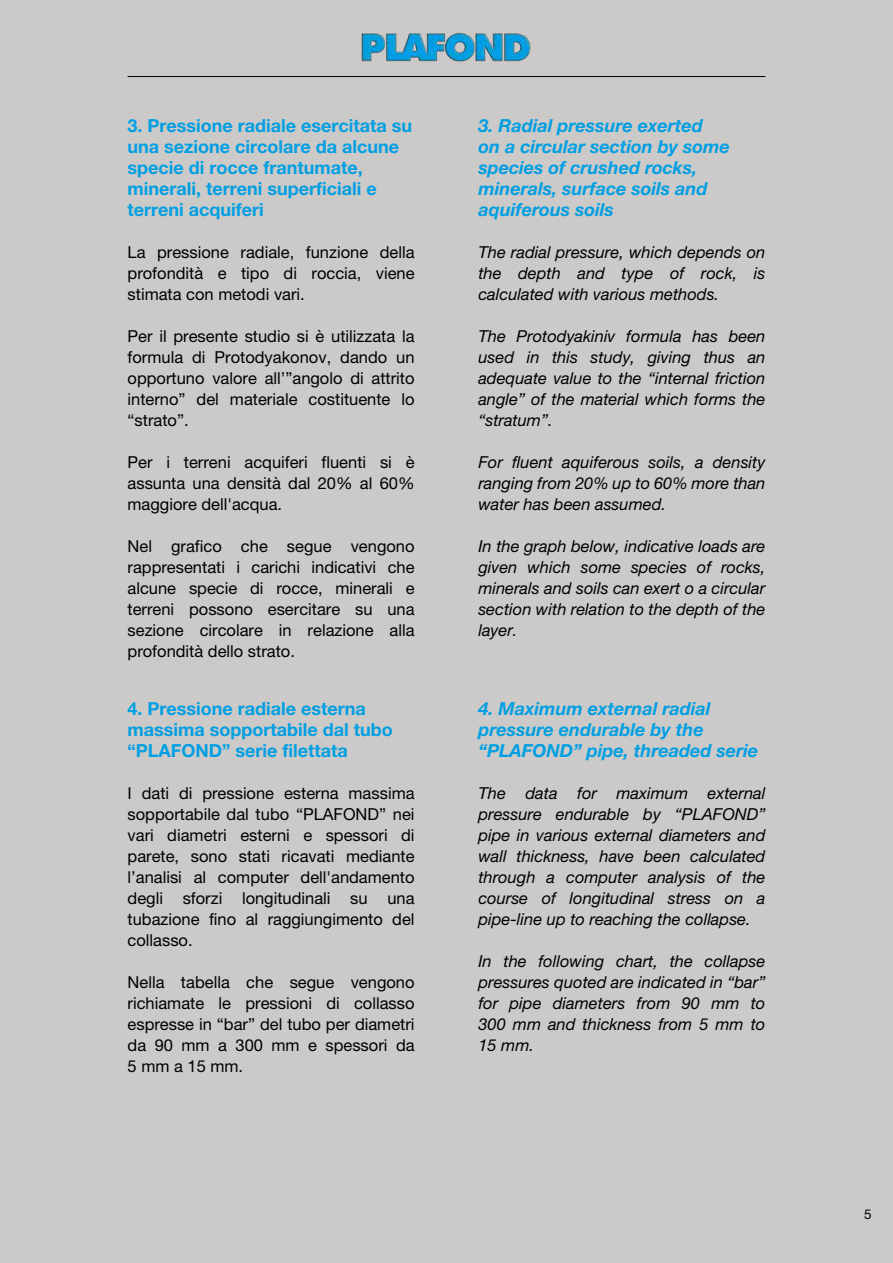
<style>
.page{position:relative;width:893px;height:1263px;background:#cbcac8}
.page>*{position:absolute;margin:0;border:0;box-sizing:border-box;transform-origin:0 0}
.t1{font:700 18px/21px "Helvetica Neue";color:#009fe3}
.t2{font:italic 700 18px/21px "Helvetica Neue";color:#009fe3}
.t3{font:16.5px/21px "Helvetica Neue";color:#000;text-align:justify}
.t4{font:italic 16.5px/21px "Helvetica Neue";color:#000;text-align:justify}
.t5{font:13.5px "Helvetica Neue";color:#000}
</style>
<div class="page">
<img style="left:361px;top:32px;width:170px;height:30px">
<hr style="left:128px;top:76px;width:637px;height:1px;background:#000">
<p class="t1" style="left:128px;top:115px;width:286px">3. Pressione radiale esercitata su una sezione circolare da alcune specie di rocce frantumate, minerali, terreni superficiali e terreni acquiferi</p>
<p class="t3" style="left:128px;top:241px;width:289px">La pressione radiale, funzione della profondità e tipo di roccia, viene stimata con metodi vari.</p>
<p class="t3" style="left:128px;top:325px;width:289px">Per il presente studio si è utilizzata la formula di Protodyakonov, dando un opportuno valore all’”angolo di attrito interno” del materiale costituente lo “strato”.</p>
<p class="t3" style="left:128px;top:451px;width:289px">Per i terreni acquiferi fluenti si è assunta una densità dal 20% al 60% maggiore dell'acqua.</p>
<p class="t3" style="left:128px;top:535px;width:289px">Nel grafico che segue vengono rappresentati i carichi indicativi che alcune specie di rocce, minerali e terreni possono esercitare su una sezione circolare in relazione alla profondità dello strato.</p>
<p class="t1" style="left:128px;top:697px;width:267px">4. Pressione radiale esterna massima sopportabile dal tubo “PLAFOND” serie filettata</p>
<p class="t3" style="left:128px;top:782px;width:289px">I dati di pressione esterna massima sopportabile dal tubo “PLAFOND” nei vari diametri esterni e spessori di parete, sono stati ricavati mediante l’analisi al computer dell'andamento degli sforzi longitudinali su una tubazione fino al raggiungimento del collasso.</p>
<p class="t3" style="left:128px;top:971px;width:289px">Nella tabella che segue vengono richiamate le pressioni di collasso espresse in “bar” del tubo per diametri da 90 mm a 300 mm e spessori da 5 mm a 15 mm.</p>
<p class="t2" style="left:478px;top:115px;width:253px">3. Radial pressure exerted<br>on a circular section by some species of crushed rocks, minerals, surface soils and aquiferous soils</p>
<p class="t4" style="left:478px;top:241px;width:289px">The radial pressure, which depends on the depth and type of rock, is calculated with various methods.</p>
<p class="t4" style="left:478px;top:325px;width:289px">The Protodyakiniv formula has been used in this study, giving thus an adequate value to the “internal friction angle” of the material which forms the “stratum”.</p>
<p class="t4" style="left:478px;top:451px;width:289px">For fluent aquiferous soils, a density ranging from 20% up to 60% more than water has been assumed.</p>
<p class="t4" style="left:478px;top:535px;width:289px">In the graph below, indicative loads are given which some species of rocks, minerals and soils can exert o a circular section with relation to the depth of the layer.</p>
<p class="t2" style="left:478px;top:697px;width:281px">4. Maximum external radial pressure endurable by the “PLAFOND” pipe, threaded serie</p>
<p class="t4" style="left:478px;top:782px;width:289px">The data for maximum external pressure endurable by “PLAFOND” pipe in various external diameters and wall thickness, have been calculated through a computer analysis of the course of longitudinal stress on a pipe-line up to reaching the collapse.</p>
<p class="t4" style="left:478px;top:950px;width:289px">In the following chart, the collapse pressures quoted are indicated in “bar” for pipe diameters from 90 mm to 300 mm and thickness from 5 mm to 15 mm.</p>
<p class="t5" style="left:864px;top:1206px;width:9px">5</p>
</div>
